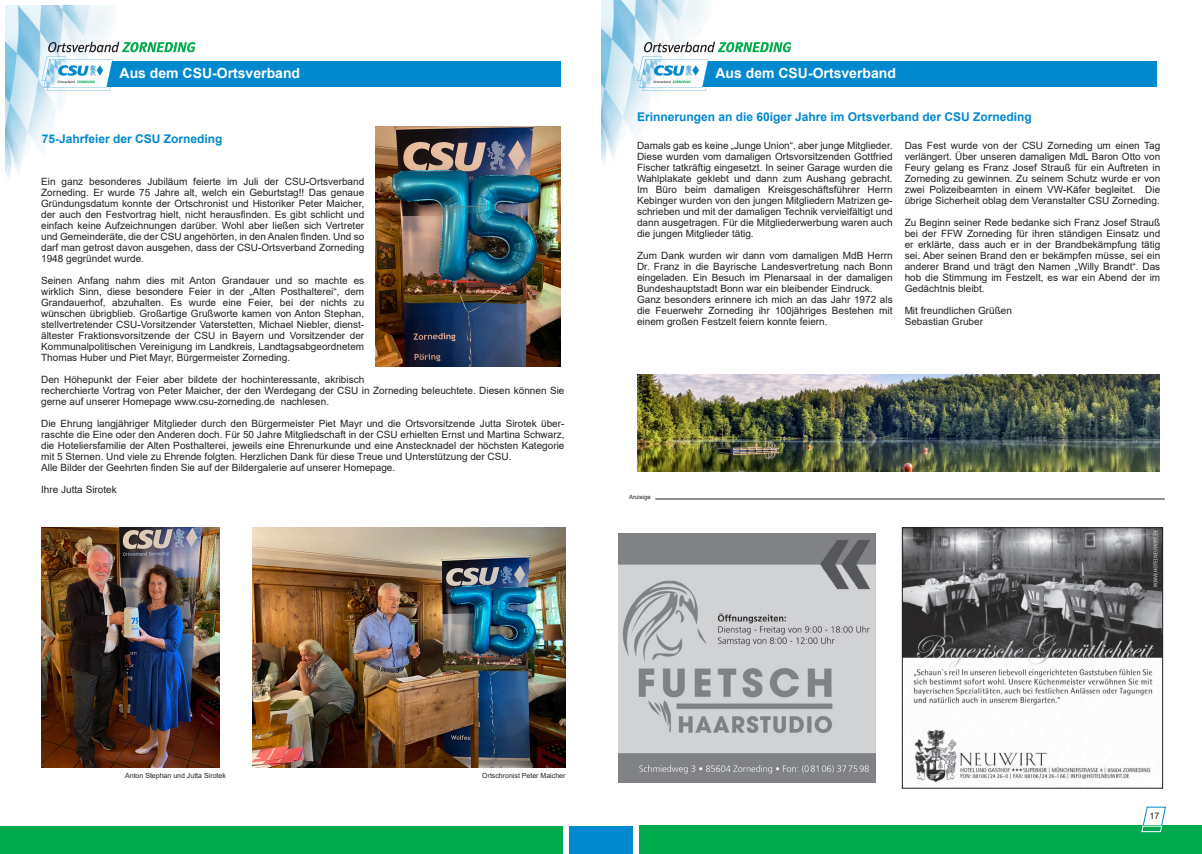
<style>
.page{position:relative;width:1202px;height:854px;background:#fff}
.page>*{position:absolute;margin:0;border:0;box-sizing:border-box;transform-origin:0 0}
.t1{font:700 14px "Arial";color:#fff}
.t2{font:700 12px "Arial";color:#0089cf}
.t3{font:10px/11px "Arial";color:#231f20;text-align:justify}
.t4{font:9px "Arial";color:#231f20}
.t5{font:7px "Arial";color:#231f20}
.t6{font:6px "Arial";color:#231f20}
</style>
<div class="page">
<div style="left:569px;top:826px;width:37px;height:27px;background:#0089cf"></div>
<div style="left:596px;top:826px;width:36px;height:27px;background:#0089cf"></div>
<div style="left:0;top:826px;width:563px;height:27px;background:#00ab4d"></div>
<div style="left:639px;top:825px;width:563px;height:28px;background:#00ab4d"></div>
<img style="left:6px;top:6px;width:206px;height:172px">
<div style="left:60px;top:61px;width:501px;height:25px;background:#0089cf"></div>
<svg style="left:42px;top:42px;width:154px;height:49px"></svg>
<img style="left:376px;top:126px;width:185px;height:240px">
<img style="left:253px;top:527px;width:312px;height:240px">
<img style="left:41px;top:527px;width:179px;height:240px">
<img style="left:601px;top:0;width:206px;height:164px">
<svg style="left:1141px;top:806px;width:25px;height:25px"></svg>
<div style="left:656px;top:61px;width:500px;height:25px;background:#0089cf"></div>
<svg style="left:637px;top:42px;width:154px;height:49px"></svg>
<img style="left:618px;top:533px;width:257px;height:249px">
<img style="left:904px;top:529px;width:257px;height:254px">
<div style="left:902px;top:527px;width:261px;height:261px;border:1px solid #231f20"></div>
<hr style="left:655px;top:498px;width:510px;height:1px;background:#231f20">
<img style="left:637px;top:374px;width:522px;height:97px">
<h1 class="t1" style="left:120px;top:63px;width:182px">Aus dem CSU-Ortsverband</h1>
<p class="t2" style="left:42px;top:130px;width:182px">75-Jahrfeier der CSU Zorneding</p>
<p class="t3" style="left:41px;top:175px;width:325px">Ein ganz besonderes Jubiläum feierte im Juli der CSU-Ortsverband Zorneding. Er wurde 75 Jahre alt, welch ein Geburtstag!! Das genaue Gründungsdatum konnte der Ortschronist und Historiker Peter Maicher, der auch den Festvortrag hielt, nicht herausfinden. Es gibt schlicht und einfach keine Aufzeichnungen darüber. Wohl aber ließen sich Vertreter und Gemeinderäte, die der CSU angehörten, in den Analen finden. Und so darf man getrost davon ausgehen, dass der CSU-Ortsverband Zorneding 1948 gegründet wurde.</p>
<p class="t3" style="left:41px;top:274px;width:325px">Seinen Anfang nahm dies mit Anton Grandauer und so machte es wirklich Sinn, diese besondere Feier in der „Alten Posthalterei“, dem Grandauerhof, abzuhalten. Es wurde eine Feier, bei der nichts zu wünschen übrigblieb. Großartige Grußworte kamen von Anton Stephan, stellvertretender CSU-Vorsitzender Vaterstetten, Michael Niebler, dienst&shy;ältester Fraktionsvorsitzende der CSU in Bayern und Vorsitzender der Kommunalpolitischen Vereinigung im Landkreis, Landtagsabgeordnetem Thomas Huber und Piet Mayr, Bürgermeister Zorneding.</p>
<p class="t3" style="left:41px;top:373px;width:525px;text-align:left">Den Höhepunkt der Feier aber bildete der hochinteressante, akribisch<br>recherchierte Vortrag von Peter Maicher, der den Werdegang der CSU in Zorneding beleuchtete. Diesen können Sie gerne auf unserer Homepage www.csu-zorneding.de nachlesen.</p>
<p class="t3" style="left:41px;top:417px;width:525px;text-align:left">Die Ehrung langjähriger Mitglieder durch den Bürgermeister Piet Mayr und die Ortsvorsitzende Jutta Sirotek über&shy;raschte die Eine oder den Anderen doch. Für 50 Jahre Mitgliedschaft in der CSU erhielten Ernst und Martina Schwarz, die Hoteliersfamilie der Alten Posthalterei, jeweils eine Ehrenurkunde und eine Anstecknadel der höchsten Kategorie mit 5 Sternen. Und viele zu Ehrende folgten. Herzlichen Dank für diese Treue und Unterstützung der CSU.<br>Alle Bilder der Geehrten finden Sie auf der Bildergalerie auf unserer Homepage.</p>
<p class="t3" style="left:41px;top:483px;width:77px">Ihre Jutta Sirotek</p>
<h1 class="t1" style="left:715px;top:63px;width:182px">Aus dem CSU-Ortsverband</h1>
<p class="t2" style="left:637px;top:108px;width:396px">Erinnerungen an die 60iger Jahre im Ortsverband der CSU Zorneding</p>
<p class="t3" style="left:637px;top:139px;width:257px">Damals gab es keine „Junge Union“, aber junge Mitglieder.<br>Diese wurden vom damaligen Ortsvorsitzenden Gottfried Fischer tatkräftig eingesetzt. In seiner Garage wurden die Wahlplakate geklebt und dann zum Aushang gebracht.<br>Im Büro beim damaligen Kreisgeschäftsführer Herrn Kebinger wurden von den jungen Mitgliedern Matrizen ge&shy;schrieben und mit der damaligen Technik vervielfältigt und dann ausgetragen. Für die Mitgliederwerbung waren auch die jungen Mitglieder tätig.</p>
<p class="t3" style="left:637px;top:249px;width:257px;text-align:left">Zum Dank wurden wir dann vom damaligen MdB Herrn Dr. Franz in die Bayrische Landesvertretung nach Bonn eingeladen. Ein Besuch im Plenarsaal in der damaligen Bundeshauptstadt Bonn war ein bleibender Eindruck.<br>Ganz besonders erinnere ich mich an das Jahr 1972 als die Feuerwehr Zorneding ihr 100jähriges Bestehen mit einem großen Festzelt feiern konnte feiern.</p>
<p class="t3" style="left:905px;top:139px;width:257px">Das Fest wurde von der CSU Zorneding um einen Tag verlängert. Über unseren damaligen MdL Baron Otto von Feury gelang es Franz Josef Strauß für ein Auftreten in Zorneding zu gewinnen. Zu seinem Schutz wurde er von zwei Polizeibeamten in einem VW-Käfer begleitet. Die übrige Sicherheit oblag dem Veranstalter CSU Zorneding.</p>
<p class="t3" style="left:905px;top:216px;width:257px">Zu Beginn seiner Rede bedanke sich Franz Josef Strauß bei der FFW Zorneding für ihren ständigen Einsatz und er erklärte, dass auch er in der Brandbekämpfung tätig sei. Aber seinen Brand den er bekämpfen müsse, sei ein anderer Brand und trägt den Namen „Willy Brandt“. Das hob die Stimmung im Festzelt, es war ein Abend der im Gedächtnis bleibt.</p>
<p class="t3" style="left:905px;top:304px;width:109px">Mit freundlichen Grüßen<br>Sebastian Gruber</p>
<p class="t6" style="left:629px;top:493px;width:23px">Anzeige</p>
<p class="t5" style="left:125px;top:770px;width:102px">Anton Stephan und Jutta Sirotek</p>
<p class="t5" style="left:482px;top:770px;width:85px">Ortschronist Peter Maicher</p>
<p class="t4" style="left:1149px;top:809px;width:12px">17</p>
</div>
